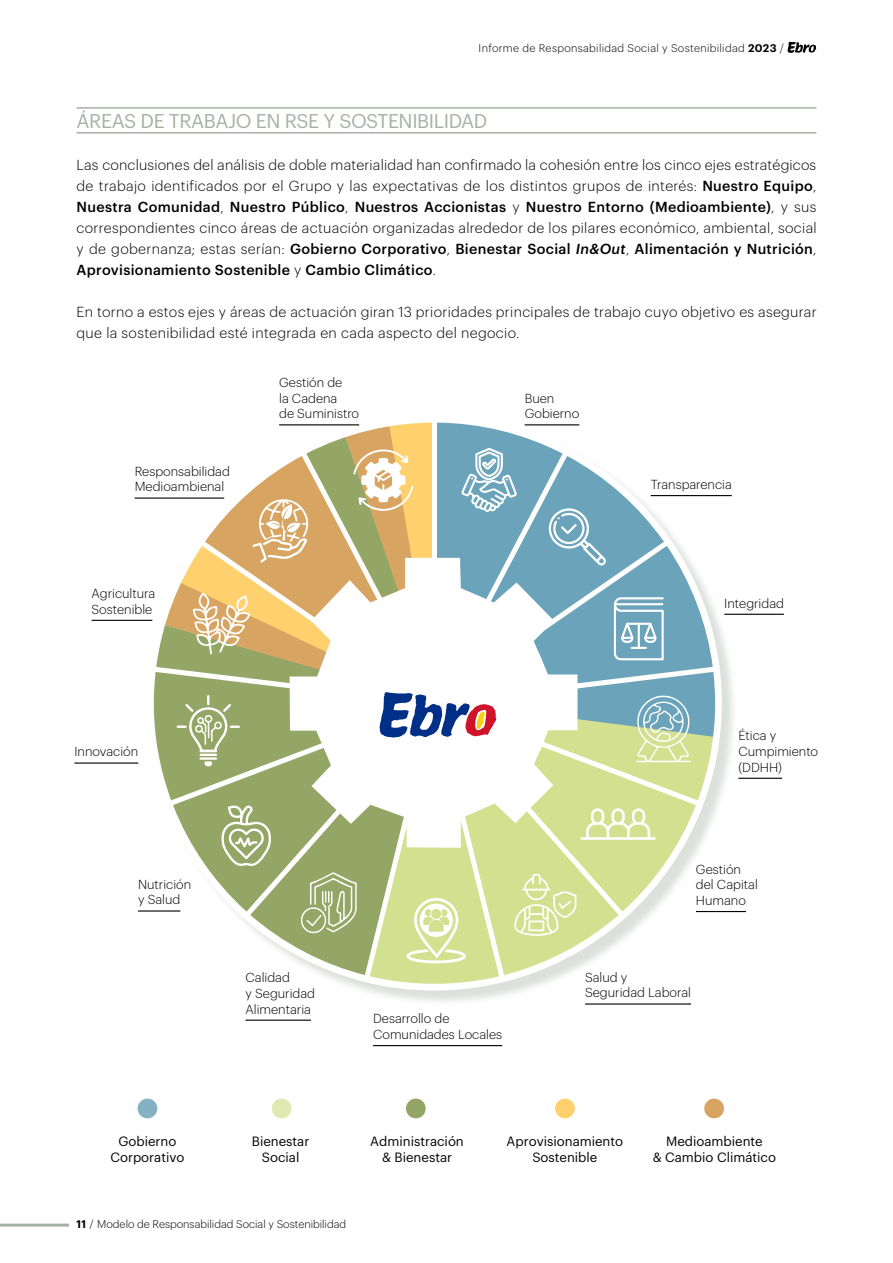
<style>
.page{position:relative;width:893px;height:1263px;background:#fff}
.page>*{position:absolute;margin:0;border:0;box-sizing:border-box;transform-origin:0 0}
._002_ladillo{font:19.5px "Graphik";letter-spacing:-.025em;color:#a4b2a4}
._001_texto_seguido{font:300 14.25px/21px "Graphik";letter-spacing:.025em;color:#000;text-align:justify}
.t1{font:13.2px/15.6px "Graphik";color:#020203;text-align:center}
.t2{font:300 12.9px/15.8px "Graphik";color:#000}
.t3{font:300 10.95px "Graphik";letter-spacing:.03em;color:#000}
.t4{font:300 10.95px "Graphik";letter-spacing:.01em;color:#000}
.s1{font-weight:600}
.s2{font-weight:500}
.s3{font-weight:500;font-style:italic}
</style>
<div class="page">
<svg style="left:788px;top:42px;width:28px;height:11px"></svg>
<hr style="left:0;top:1223px;width:69px;height:3px;background:#a4b2a4">
<hr style="left:77px;top:107px;width:739px;height:2px;background:#a4b2a4">
<hr style="left:77px;top:132px;width:739px;height:2px;background:#a4b2a4">
<div style="left:137px;top:1098px;width:21px;height:21px;background:#86b1c3;border-radius:50%"></div>
<div style="left:136px;top:1097px;width:23px;height:23px;border:1px solid #fff;border-radius:50%"></div>
<div style="left:271px;top:1098px;width:21px;height:21px;background:#e0e9b1;border-radius:50%"></div>
<div style="left:270px;top:1097px;width:23px;height:23px;border:1px solid #fff;border-radius:50%"></div>
<div style="left:405px;top:1098px;width:21px;height:21px;background:#93a665;border-radius:50%"></div>
<div style="left:404px;top:1097px;width:23px;height:23px;border:1px solid #fff;border-radius:50%"></div>
<div style="left:554px;top:1098px;width:22px;height:21px;background:#fed16e;border-radius:50%"></div>
<div style="left:554px;top:1097px;width:22px;height:23px;border:1px solid #fff;border-radius:50%"></div>
<div style="left:703px;top:1098px;width:22px;height:21px;background:#d7a461;border-radius:50%"></div>
<div style="left:703px;top:1097px;width:22px;height:23px;border:1px solid #fff;border-radius:50%"></div>
<div style="left:149px;top:418px;width:589px;height:589px;background:#708472;opacity:.25"></div>
<svg style="left:147px;top:418px;width:575px;height:572px"></svg>
<hr style="left:135px;top:497px;width:89px;height:2px;background:#000">
<hr style="left:92px;top:620px;width:60px;height:1px;background:#000">
<hr style="left:74px;top:762px;width:64px;height:2px;background:#000">
<hr style="left:138px;top:910px;width:42px;height:1px;background:#000">
<hr style="left:245px;top:1019px;width:66px;height:2px;background:#000">
<hr style="left:651px;top:495px;width:81px;height:1px;background:#000">
<hr style="left:724px;top:614px;width:60px;height:1px;background:#000">
<hr style="left:738px;top:778px;width:44px;height:1px;background:#000">
<hr style="left:696px;top:911px;width:50px;height:1px;background:#000">
<hr style="left:585px;top:1003px;width:106px;height:1px;background:#000">
<hr style="left:373px;top:1045px;width:129px;height:1px;background:#000">
<svg style="left:151px;top:419px;width:567px;height:566px"></svg>
<p class="t3" style="left:479px;top:40px;width:307px">Informe de Responsabilidad Social y Sostenibilidad <span class="s1">2023</span> /</p>
<p class="_002_ladillo" style="left:77px;top:106px;width:412px">ÁREAS DE TRABAJO EN RSE Y SOSTENIBILIDAD</p>
<p class="_001_texto_seguido" style="left:77px;top:153px;width:742px">Las conclusiones del análisis de doble materialidad han confirmado la cohesión entre los cinco ejes estratégicos de trabajo identificados por el Grupo y las expectativas de los distintos grupos de interés: <span class="s2">Nuestro Equipo</span>, <span class="s2">Nuestra Comunidad</span>, <span class="s2">Nuestro Público</span>, <span class="s2">Nuestros Accionistas</span> y <span class="s2">Nuestro Entorno (Medioambiente)</span>, y sus correspondientes cinco áreas de actuación organizadas alrededor de los pilares económico, ambiental, social y de gobernanza; estas serían: <span class="s2">Gobierno Corporativo</span>, <span class="s2">Bienestar Social</span> <span class="s3">In&amp;Out</span>, <span class="s2">Alimentación y Nutrición</span>, <span class="s2">Aprovisionamiento Sostenible</span> y <span class="s2">Cambio Climático</span>.</p>
<p class="_001_texto_seguido" style="left:77px;top:300px;width:742px">En torno a estos ejes y áreas de actuación giran 13 prioridades principales de trabajo cuyo objetivo es asegurar que la sostenibilidad esté integrada en cada aspecto del negocio.</p>
<p class="t2" style="left:135px;top:462px;width:97px">Responsabilidad<br>Medioambienal</p>
<p class="t2" style="left:92px;top:584px;width:65px">Agricultura<br>Sostenible</p>
<p class="t2" style="left:279px;top:373px;width:82px">Gestión de<br>la Cadena<br>de Suministro</p>
<p class="t2" style="left:525px;top:389px;width:56px">Buen<br>Gobierno</p>
<p class="t2" style="left:651px;top:475px;width:83px">Transparencia</p>
<p class="t2" style="left:724px;top:594px;width:61px">Integridad</p>
<p class="t2" style="left:74px;top:743px;width:65px">Innovación</p>
<p class="t2" style="left:138px;top:875px;width:55px">Nutrición y Salud</p>
<p class="t2" style="left:245px;top:969px;width:71px">Calidad<br>y Seguridad<br>Alimentaria</p>
<p class="t2" style="left:373px;top:1010px;width:131px">Desarrollo de<br>Comunidades Locales</p>
<p class="t2" style="left:738px;top:727px;width:81px">Ética y<br>Cumpimiento (DDHH)</p>
<p class="t2" style="left:696px;top:860px;width:63px">Gestión del Capital<br>Humano</p>
<p class="t2" style="left:585px;top:968px;width:107px">Salud y<br>Seguridad Laboral</p>
<p class="t1" style="left:110px;top:1132px;width:75px">Gobierno<br>Corporativo</p>
<p class="t1" style="left:252px;top:1132px;width:59px">Bienestar<br>Social</p>
<p class="t1" style="left:370px;top:1132px;width:95px">Administración &amp; Bienestar</p>
<p class="t1" style="left:507px;top:1132px;width:118px">Aprovisionamiento<br>Sostenible</p>
<p class="t1" style="left:653px;top:1132px;width:125px">Medioambiente<br>&amp; Cambio Climático</p>
<p class="t4" style="left:77px;top:1216px;width:271px"><span class="s1">11</span> / Modelo de Responsabilidad Social y Sostenibilidad</p>
</div>
